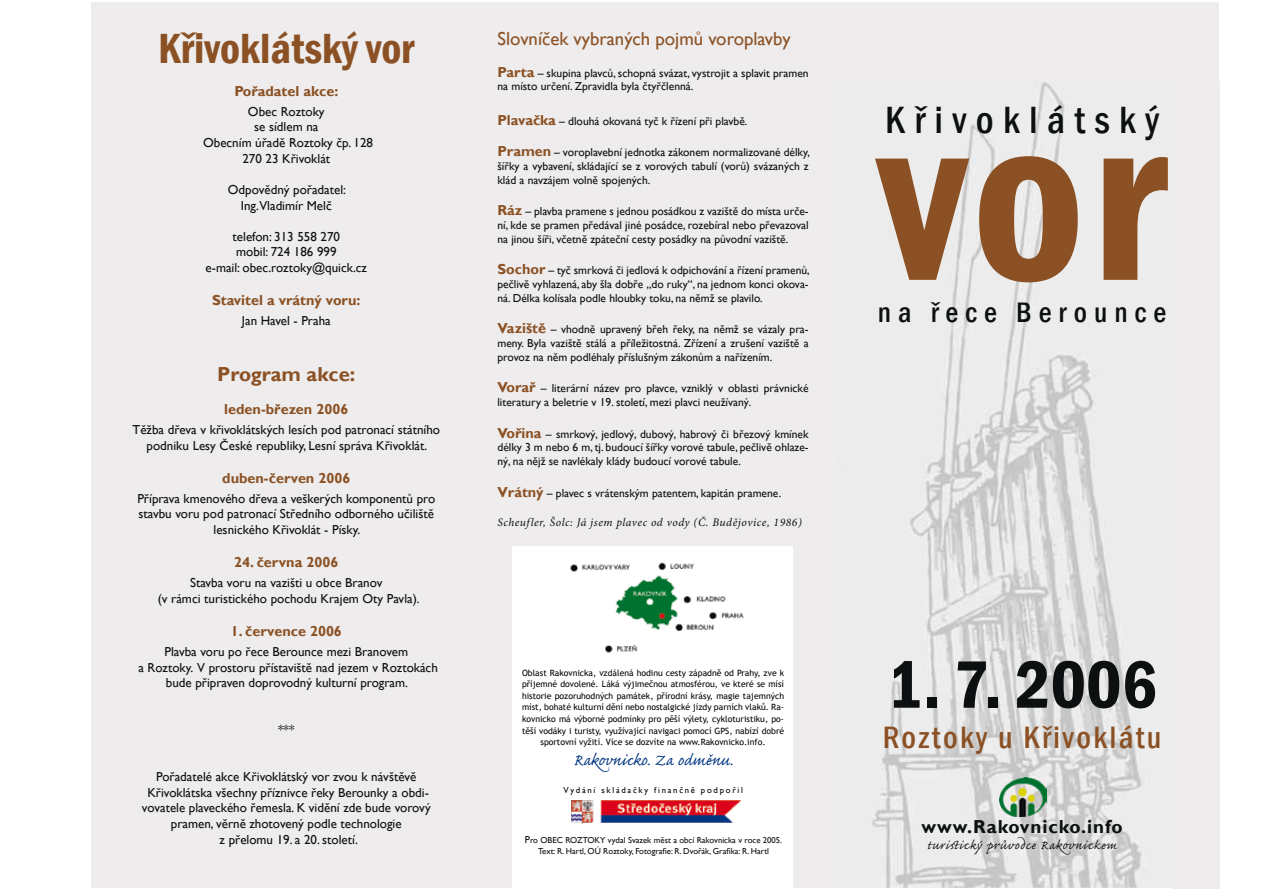
<style>
.page{position:relative;width:1263px;height:893px;background:#fff}
.page>*{position:absolute;margin:0;border:0;box-sizing:border-box;transform-origin:0 0}
.t1{font:600 condensed 245.85px "Franklin Gothic";color:#8b5124}
.t2{font:600 condensed 69.45px "Franklin Gothic";color:#0c1011}
.t3{font:600 condensed 43.35px "Franklin Gothic";color:#8b5124}
.t4{font:500 condensed 39px "Franklin Gothic";letter-spacing:.24em;color:#0c1011}
.t5{font:500 condensed 31.8px "Franklin Gothic";letter-spacing:.075em;color:#8b5124}
.t6{font:500 condensed 28.95px "Franklin Gothic";letter-spacing:.24em;color:#0c1011}
.t7{font:20.25px "Caflisch Script Pro";color:#003681}
.t8{font:700 20.25px "Gill Sans";color:#8b5124}
.t9{font:18.75px "Gill Sans";color:#8b5124}
.t10{font:700 18.75px "Gill Sans";letter-spacing:.05em;color:#0c1011}
.t11{font:15.9px "Caflisch Script Pro";letter-spacing:.05em;color:#0c1011}
.t12{font:700 14.4px "Gill Sans";color:#8b5124}
.t13{font:13.05px/15.6px "Gill Sans";color:#0c1011;text-align:center}
.t14{font:11.55px/14px "Gill Sans";color:#0c1011;text-align:justify}
.t15{font:italic 11.55px "Minion Pro";letter-spacing:.045em;color:#0c1011}
.t16{font:8.7px/11.6px "Trebuchet MS";color:#000;text-align:center}
.t17{font:8.7px/10.4px "Gill Sans";color:#0c1011;text-align:center}
.t18{font:8.7px "Gill Sans";letter-spacing:.2em;color:#000}
.s1{font-weight:700;font-size:14.4px;color:#8b5124}
.s2{font-size:10.05px}
</style>
<div class="page">
<div style="left:92px;top:2px;width:1127px;height:886px;background:#eeecec"></div>
<img style="left:872px;top:82px;width:270px;height:806px">
<div style="left:513px;top:546px;width:280px;height:342px;background:#fff"></div>
<img style="left:571px;top:800px;width:169px;height:23px">
<img style="left:570px;top:562px;width:174px;height:91px">
<img style="left:999px;top:778px;width:47px;height:38px">
<h3 class="t3" style="left:158px;top:19px;width:258px">Křivoklátský vor</h3>
<p class="t12" style="left:234px;top:82px;width:105px">Pořadatel akce:</p>
<p class="t13" style="left:203px;top:104px;width:171px">Obec Roztoky<br>se sídlem na<br>Obecním úřadě Roztoky čp. 128<br>270 23 Křivoklát</p>
<p class="t13" style="left:228px;top:182px;width:120px">Odpovědný pořadatel:<br>Ing.Vladimír Melč</p>
<p class="t13" style="left:206px;top:229px;width:163px">telefon: 313 558 270<br>mobil: 724 186 999<br>e-mail: obec.roztoky@quick.cz</p>
<p class="t12" style="left:212px;top:291px;width:150px">Stavitel a vrátný voru:</p>
<p class="t13" style="left:242px;top:313px;width:90px">Jan Havel - Praha</p>
<h3 class="t8" style="left:217px;top:362px;width:140px">Program akce:</h3>
<p class="t12" style="left:224px;top:400px;width:126px">leden-březen 2006</p>
<p class="t13" style="left:133px;top:422px;width:309px">Těžba dřeva v křivoklátských lesích pod patronací státního podniku Lesy České republiky, Lesní správa Křivoklát.</p>
<p class="t12" style="left:222px;top:469px;width:130px">duben-červen 2006</p>
<p class="t13" style="left:137px;top:491px;width:299px">Příprava kmenového dřeva a veškerých komponentů pro stavbu voru pod patronací Středního odborného učiliště lesnického Křivoklát - Písky.</p>
<p class="t12" style="left:234px;top:553px;width:106px">24. června 2006</p>
<p class="t13" style="left:158px;top:575px;width:264px">Stavba voru na vazišti u obce Branov<br>(v rámci turistického pochodu Krajem Oty Pavla).</p>
<p class="t12" style="left:231px;top:622px;width:113px">1. července 2006</p>
<p class="t13" style="left:138px;top:644px;width:301px">Plavba voru po řece Berounce mezi Branovem<br>a Roztoky. V prostoru přístaviště nad jezem v Roztokách bude připraven doprovodný kulturní program.</p>
<p class="t13" style="left:278px;top:722px;width:18px">***</p>
<p class="t13" style="left:142px;top:769px;width:290px">Pořadatelé akce Křivoklátský vor zvou k návštěvě Křivoklátska všechny příznivce řeky Berounky a obdi&shy;vovatele plaveckého řemesla. K vidění zde bude vorový pramen, věrně zhotovený podle technologie<br>z přelomu 19. a 20. století.</p>
<h3 class="t9" style="left:497px;top:28px;width:295px">Slovníček vybraných pojmů voroplavby</h3>
<p class="t14" style="left:497px;top:66px;width:313px"><span class="s1">Parta</span> – skupina plavců, schopná svázat, vystrojit a splavit pramen na místo určení. Zpravidla byla čtyřčlenná.</p>
<p class="t14" style="left:497px;top:114px;width:251px"><span class="s1">Plavačka</span> – dlouhá okovaná tyč k řízení při plavbě.</p>
<p class="t14" style="left:497px;top:146px;width:314px"><span class="s1">Pramen</span> – voroplavební jednotka zákonem normalizované délky, šířky a vybavení, skládající se z vorových tabulí (vorů) svázaných z klád a navzájem volně spojených.</p>
<p class="t14" style="left:497px;top:205px;width:313px"><span class="s1">Ráz</span> – plavba pramene s jednou posádkou z vaziště do místa urče&shy;ní, kde se pramen předával jiné posádce, rozebíral nebo převazoval na jinou šíři, včetně zpáteční cesty posádky na původní vaziště.</p>
<p class="t14" style="left:497px;top:264px;width:314px"><span class="s1">Sochor</span> – tyč smrková či jedlová k odpichování a řízení pramenů, pečlivě vyhlazená, aby šla dobře „do ruky“, na jednom konci okova&shy;ná. Délka kolísala podle hloubky toku, na němž se plavilo.</p>
<p class="t14" style="left:497px;top:323px;width:313px"><span class="s1">Vaziště</span> – vhodně upravený břeh řeky, na němž se vázaly pra&shy;meny. Byla vaziště stálá a příležitostná. Zřízení a zrušení vaziště a provoz na něm podléhaly příslušným zákonům a nařízením.</p>
<p class="t14" style="left:497px;top:382px;width:313px"><span class="s1">Vorař</span> – literární název pro plavce, vzniklý v oblasti právnické literatury a beletrie v 19. století, mezi plavci neužívaný.</p>
<p class="t14" style="left:497px;top:427px;width:313px"><span class="s1">Vořina</span> – smrkový, jedlový, dubový, habrový či březový kmínek délky 3 m nebo 6 m, tj. budoucí šířky vorové tabule, pečlivě ohlaze&shy;ný, na nějž se navlékaly klády budoucí vorové tabule.</p>
<p class="t14" style="left:497px;top:486px;width:285px"><span class="s1">Vrátný</span> – plavec s vrátenským patentem, kapitán pramene.</p>
<p class="t15" style="left:497px;top:516px;width:306px">Scheufler, Šolc: Já jsem plavec od vody (Č. Budějovice, 1986)</p>
<p class="t16" style="left:522px;top:667px;width:264px">Oblast Rakovnicka, vzdálená hodinu cesty západně od Prahy, zve k příjemné dovolené. Láká výjimečnou atmosférou, ve které se mísí historie pozoruhodných památek, přírodní krásy, magie tajemných míst, bohaté kulturní dění nebo nostalgické jízdy parních vlaků. Ra&shy;kovnicko má výborné podmínky pro pěší výlety, cykloturistiku, po&shy;těší vodáky i turisty, využívající navigaci pomocí GPS, nabízí dobré sportovní vyžití. Více se dozvíte na www.Rakovnicko.info.</p>
<h3 class="t7" style="left:573px;top:750px;width:161px">Rakovnicko. Za odměnu.</h3>
<p class="t18" style="left:563px;top:785px;width:181px">Vydání skládačky finančně podpořil</p>
<p class="t17" style="left:525px;top:835px;width:259px"><span class="s2">P</span>ro OBEC ROZTOKY vydal Svazek měst a obcí Rakovnicka v roce 2005.<br>Text: R. Hartl, OÚ Roztoky, Fotografie: R. Dvořák, Grafika: R. Hartl</p>
<h3 class="t4" style="left:885px;top:94px;width:276px">Křivoklátský</h3>
<h1 class="t1" style="left:878px;top:33px;width:290px">vor</h1>
<h3 class="t6" style="left:878px;top:293px;width:290px">na řece Berounce</h3>
<h2 class="t2" style="left:887px;top:638px;width:271px">1. 7. 2006</h2>
<h3 class="t5" style="left:883px;top:716px;width:280px">Roztoky u Křivoklátu</h3>
<h3 class="t10" style="left:921px;top:815px;width:203px">www.Rakovnicko.info</h3>
<h3 class="t11" style="left:927px;top:837px;width:191px">turistický průvodce Rakovnickem</h3>
</div>
